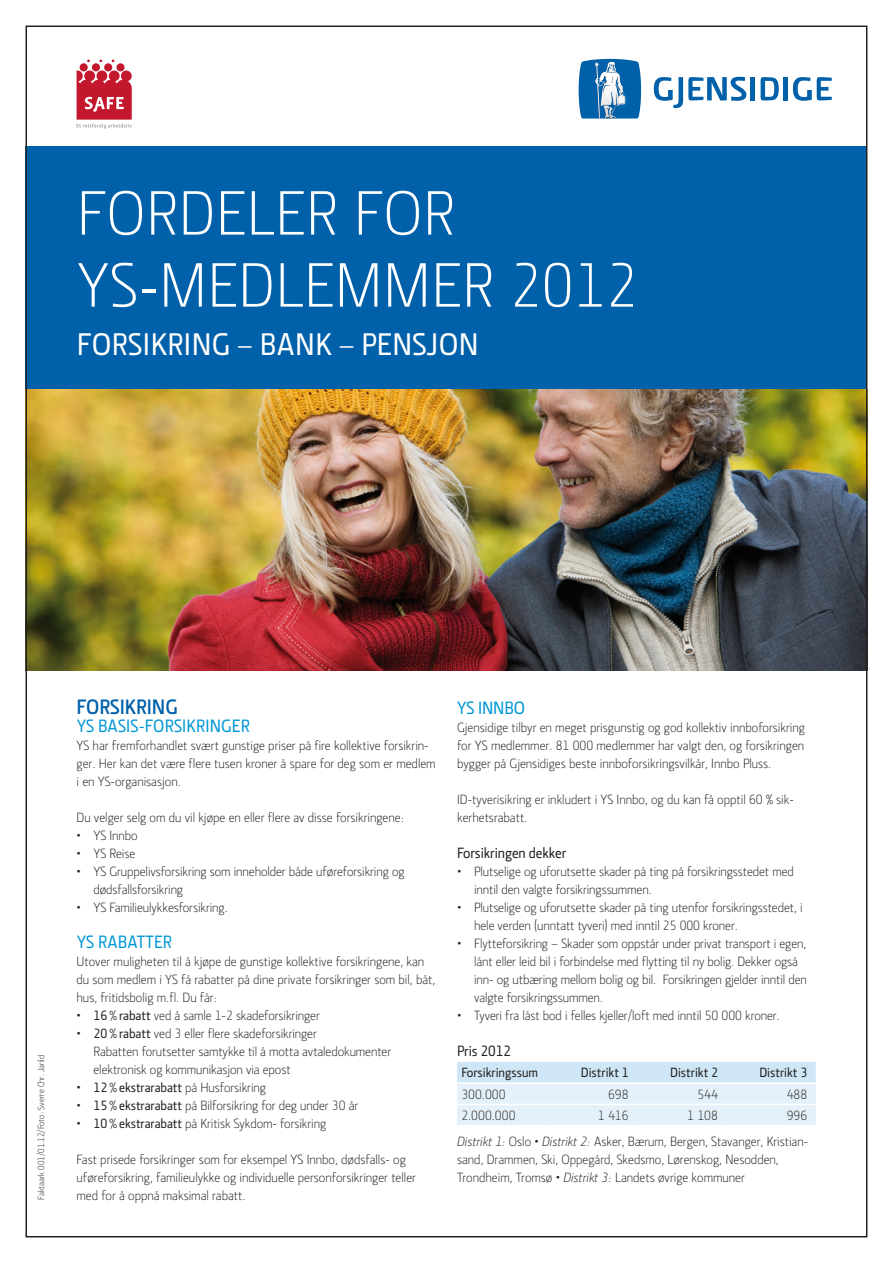
<style>
.page{position:relative;width:893px;height:1263px;background:#fff}
.page>*{position:absolute;margin:0;border:0;box-sizing:border-box;transform-origin:0 0}
.GN_Head1{font:300 63px "Section Gjensidige Std";letter-spacing:.015em;color:#fff}
.GN_Head2{font:500 31.5px "Section Gjensidige Std";letter-spacing:.015em;color:#fff}
.Subheading_1{font:600 21px "Section Gjensidige Std";letter-spacing:-.005em;color:#0060a9}
.Subheading_2{font:500 18px "Section Gjensidige Std";letter-spacing:.01em;color:#0098d5}
.footer_GN_Footer{font:500 15px "Section Gjensidige Std";letter-spacing:-.005em;color:#23211f}
.Bullets{font:300 13.5px/18px "Section Gjensidige Std";letter-spacing:-.005em;color:#23211f}
.GN_Letter{font:300 13.5px/18px "Section Gjensidige Std";color:#23211f}
.GN_Letter_tabell{font:300 13.5px/18px "Section Gjensidige Std";color:#23211f;text-align:justify}
.GN_Letter_tabell-2{font:500 13.5px "Section Gjensidige Std";color:#23211f}
.GN_Letter-2{font:300 9px "Section Gjensidige Std";color:#23211f}
.s1{font-weight:500}
.s2{font-style:italic}
</style>
<div class="page">
<div style="left:783px;top:77px;width:5px;height:23px;background:#0060a9"></div>
<div style="left:750px;top:77px;width:5px;height:23px;background:#0060a9"></div>
<svg style="left:760px;top:77px;width:19px;height:23px"></svg>
<svg style="left:793px;top:77px;width:39px;height:24px"></svg>
<svg style="left:654px;top:77px;width:92px;height:31px"></svg>
<svg style="left:579px;top:59px;width:62px;height:60px;background:#3f85ba"></svg>
<img style="left:29px;top:389px;width:835px;height:281px">
<div style="left:26px;top:147px;width:841px;height:242px;background:#0060a9"></div>
<svg style="left:457px;top:1062px;width:359px;height:63px;background:#dcedf8"></svg>
<hr style="left:457px;top:1104px;width:91px;height:1px;background:#fff">
<hr style="left:548px;top:1104px;width:89px;height:1px;background:#fff">
<hr style="left:637px;top:1104px;width:89px;height:1px;background:#fff">
<hr style="left:726px;top:1104px;width:90px;height:1px;background:#fff">
<hr style="left:457px;top:1082px;width:91px;height:2px;background:#fff">
<hr style="left:548px;top:1082px;width:89px;height:2px;background:#fff">
<hr style="left:637px;top:1082px;width:89px;height:2px;background:#fff">
<hr style="left:726px;top:1082px;width:90px;height:2px;background:#fff">
<svg style="left:77px;top:60px;width:55px;height:69px"></svg>
<p class="GN_Head1" style="left:77px;top:178px;width:379px">FORDELER FOR</p>
<p class="GN_Head1" style="left:77px;top:250px;width:562px">YS-MEDLEMMER 2012</p>
<p class="GN_Head2" style="left:77px;top:326px;width:403px">FORSIKRING – BANK – PENSJON</p>
<p class="GN_Letter-2" style="left:36px;top:1200px;width:147px;rotate:-90deg">Faktaark 001/01.12/Foto: Sverre Chr. Jarild</p>
<p class="Subheading_1" style="left:77px;top:695px;width:103px">FORSIKRING</p>
<p class="Subheading_2" style="left:77px;top:715px;width:175px">YS BASIS-FORSIKRINGER</p>
<p class="GN_Letter" style="left:77px;top:736px;width:361px">YS har fremforhandlet svært gunstige priser på fire kollektive forsikrin&shy;ger. Her kan det være flere tusen kroner å spare for deg som er medlem i en YS-organisasjon.</p>
<p class="GN_Letter" style="left:77px;top:808px;width:329px">Du velger selg om du vil kjøpe en eller flere av disse forsikringene:</p>
<p class="Bullets" style="left:77px;top:826px;width:63px">• YS Innbo</p>
<p class="Bullets" style="left:77px;top:844px;width:60px">• YS Reise</p>
<p class="Bullets" style="left:94px;top:862px;width:313px;text-indent:-17px">• YS Gruppelivsforsikring som inneholder både uføreforsikring og dødsfallsforsikring</p>
<p class="Bullets" style="left:77px;top:898px;width:153px">• YS Familieulykkesforsikring.</p>
<p class="Subheading_2" style="left:77px;top:931px;width:97px">YS RABATTER</p>
<p class="GN_Letter" style="left:77px;top:952px;width:360px">Utover muligheten til å kjøpe de gunstige kollektive forsikringene, kan du som medlem i YS få rabatter på dine private forsikringer som bil, båt, hus, fritidsbolig m.fl. Du får:</p>
<p class="Bullets" style="left:77px;top:1006px;width:245px">• <span class="s1">16 % rabatt</span> ved å samle 1-2 skadeforsikringer</p>
<p class="Bullets" style="left:77px;top:1024px;width:242px">• <span class="s1">20 % rabatt</span> ved 3 eller flere skadeforsikringer</p>
<p class="Bullets" style="left:94px;top:1042px;width:299px">Rabatten forutsetter samtykke til å motta avtaledokumenter elektronisk og kommunikasjon via epost</p>
<p class="Bullets" style="left:77px;top:1078px;width:191px">• <span class="s1">12 % ekstrarabatt</span> på Husforsikring</p>
<p class="Bullets" style="left:77px;top:1096px;width:283px">• <span class="s1">15 % ekstrarabatt</span> på Bilforsikring for deg under 30 år</p>
<p class="Bullets" style="left:77px;top:1114px;width:251px">• <span class="s1">10 % ekstrarabatt</span> på Kritisk Sykdom- forsikring</p>
<p class="GN_Letter" style="left:77px;top:1150px;width:341px">Fast prisede forsikringer som for eksempel YS Innbo, dødsfalls- og uføreforsikring, familieulykke og individuelle personforsikringer teller med for å oppnå maksimal rabatt.</p>
<p class="Subheading_2" style="left:457px;top:697px;width:70px">YS INNBO</p>
<p class="GN_Letter_tabell" style="left:457px;top:718px;width:349px">Gjensidige tilbyr en meget prisgunstig og god kollektiv innboforsikring for YS medlemmer. 81 000 medlemmer har valgt den, og forsikringen bygger på Gjensidiges beste innboforsikringsvilkår, Innbo Pluss.</p>
<p class="GN_Letter" style="left:457px;top:790px;width:338px">ID-tyverisikring er inkludert i YS Innbo, og du kan få opptil 60 % sik&shy;kerhetsrabatt.</p>
<p class="footer_GN_Footer" style="left:457px;top:844px;width:111px">Forsikringen dekker</p>
<p class="Bullets" style="left:474px;top:862px;width:321px;text-indent:-17px">• Plutselige og uforutsette skader på ting på forsikringsstedet med inntil den valgte forsikringssummen.</p>
<p class="Bullets" style="left:474px;top:898px;width:330px;text-indent:-17px">• Plutselige og uforutsette skader på ting utenfor forsikringsstedet, i hele verden (unntatt tyveri) med inntil 25 000 kroner.</p>
<p class="Bullets" style="left:474px;top:934px;width:334px;text-indent:-17px">• Flytteforsikring – Skader som oppstår under privat transport i egen, lånt eller leid bil i forbindelse med flytting til ny bolig. Dekker også inn- og utbæring mellom bolig og bil. Forsikringen gjelder inntil den valgte forsikringssummen.</p>
<p class="Bullets" style="left:457px;top:1006px;width:324px">• Tyveri fra låst bod i felles kjeller/loft med inntil 50 000 kroner.</p>
<p class="footer_GN_Footer" style="left:457px;top:1042px;width:55px">Pris 2012</p>
<p class="GN_Letter_tabell-2" style="left:461px;top:1065px;width:78px">Forsikringssum</p>
<p class="GN_Letter_tabell-2" style="left:581px;top:1065px;width:49px">Distrikt 1</p>
<p class="GN_Letter_tabell-2" style="left:670px;top:1065px;width:49px">Distrikt 2</p>
<p class="GN_Letter_tabell-2" style="left:759px;top:1065px;width:49px">Distrikt 3</p>
<p class="GN_Letter_tabell" style="left:461px;top:1085px;width:46px">300.000</p>
<p class="GN_Letter_tabell" style="left:608px;top:1085px;width:22px">698</p>
<p class="GN_Letter_tabell" style="left:697px;top:1085px;width:22px">544</p>
<p class="GN_Letter_tabell" style="left:787px;top:1085px;width:22px">488</p>
<p class="GN_Letter_tabell" style="left:461px;top:1107px;width:56px">2.000.000</p>
<p class="GN_Letter_tabell" style="left:598px;top:1107px;width:32px">1 416</p>
<p class="GN_Letter_tabell" style="left:687px;top:1107px;width:32px">1 108</p>
<p class="GN_Letter_tabell" style="left:787px;top:1107px;width:22px">996</p>
<p class="GN_Letter" style="left:457px;top:1132px;width:351px"><span class="s2">Distrikt 1:</span> Oslo <span class="s1">•</span> <span class="s2">Distrikt 2:</span> Asker, Bærum, Bergen, Stavanger, Kristian&shy;sand, Drammen, Ski, Oppegård, Skedsmo, Lørenskog, Nesodden,<br>Trondheim, Tromsø <span class="s1">•</span> <span class="s2">Distrikt 3:</span> Landets øvrige kommuner</p>
</div>
